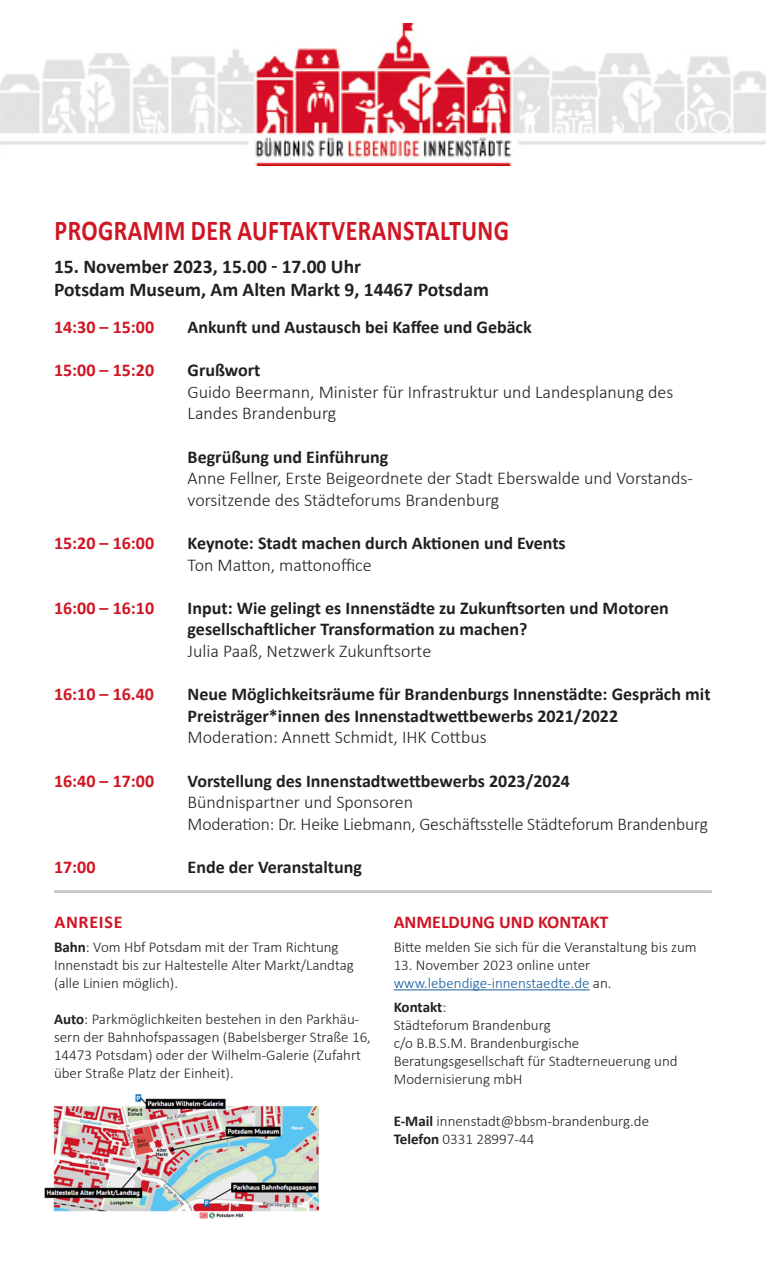
<style>
.page{position:relative;width:766px;height:1263px;background:#fff}
.page>*{position:absolute;margin:0;border:0;box-sizing:border-box;transform-origin:0 0}
.t1{font:700 28.8px "Calibri";letter-spacing:.02em;color:#cf1624;scale:.83 1}
.t2{font:700 19.5px/22.5px "Calibri";color:#231f20}
.t3{font:700 18px/21.6px "Calibri";color:#231f20}
.t4{font:300 18px/21.6px "Calibri";color:#231f20}
.t5{font:700 18px "Calibri";color:#cf1624}
.t6{font:700 18px "Calibri";letter-spacing:.04em;color:#cf1624}
.t7{font:300 15px/18px "Calibri";color:#231f20}
.t8{font:700 15px "Calibri";letter-spacing:-.01em;color:#231f20}
.s1{font-weight:700}
.s2{color:#175d9e}
.s3{font-weight:300}
</style>
<div class="page">
<img style="left:45px;top:1094px;width:273px;height:125px">
<hr style="left:393px;top:989px;width:196px;height:1px;background:#175d9e">
<hr style="left:54px;top:890px;width:657px;height:3px;background:#c7c8ca">
<img style="left:0;top:23px;width:765px;height:143px">
<p class="t1" style="left:54px;top:210px;width:549px">PROGRAMM DER AUFTAKTVERANSTALTUNG</p>
<p class="t2" style="left:54px;top:255px;width:436px">15. November 2023, 15.00 17.00 Uhr<br>Potsdam Museum, Am Alten Markt 9, 14467 Potsdam</p>
<p class="t5" style="left:54px;top:314px;width:102px">14:30 – 15:00</p>
<p class="t5" style="left:54px;top:357px;width:102px">15:00 – 15:20</p>
<p class="t3" style="left:187px;top:316px;width:345px">Ankunft und Austausch bei Kaffee und Gebäck</p>
<p class="t3" style="left:187px;top:359px;width:74px">Grußwort</p>
<p class="t4" style="left:187px;top:381px;width:487px">Guido Beermann, Minister für Infrastruktur und Landesplanung des<br>Landes Brandenburg</p>
<p class="t3" style="left:187px;top:445px;width:202px">Begrüßung und Einführung</p>
<p class="t4" style="left:187px;top:467px;width:506px">Anne Fellner, Erste Beigeordnete der Stadt Eberswalde und Vorstands&shy;vorsitzende des Städteforums Brandenburg</p>
<p class="t3" style="left:187px;top:532px;width:379px">Keynote: Stadt machen durch Aktionen und Events</p>
<p class="t4" style="left:187px;top:554px;width:186px">Ton Matton, mattonoffice</p>
<p class="t3" style="left:187px;top:597px;width:482px">Input: Wie gelingt es Innenstädte zu Zukunftsorten und Motoren</p>
<p class="t3" style="left:187px;top:618px;width:341px">gesellschaftlicher Transformation zu machen?</p>
<p class="t4" style="left:187px;top:640px;width:245px">Julia Paaß, Netzwerk Zukunftsorte</p>
<p class="t3" style="left:187px;top:683px;width:524px">Neue Möglichkeitsräume für Brandenburgs Innenstädte: Gespräch mit<br>Preisträger*innen des Innenstadtwettbewerbs 2021/2022</p>
<p class="t4" style="left:187px;top:726px;width:300px">Moderation: Annett Schmidt, IHK Cottbus</p>
<p class="t3" style="left:187px;top:769px;width:384px">Vorstellung des Innenstadtwettbewerbs 2023/2024</p>
<p class="t4" style="left:187px;top:791px;width:227px">Bündnispartner und Sponsoren</p>
<p class="t4" style="left:187px;top:813px;width:521px">Moderation: Dr. Heike Liebmann, Geschäftsstelle Städteforum Brandenburg</p>
<p class="t3" style="left:187px;top:856px;width:176px">Ende der Veranstaltung</p>
<p class="t5" style="left:54px;top:530px;width:102px">15:20 – 16:00</p>
<p class="t5" style="left:54px;top:595px;width:102px">16:00 – 16:10</p>
<p class="t5" style="left:54px;top:681px;width:101px">16:10 – 16.40</p>
<p class="t5" style="left:54px;top:768px;width:102px">16:40 – 17:00</p>
<p class="t5" style="left:54px;top:854px;width:43px">17:00</p>
<p class="t6" style="left:54px;top:909px;width:70px">ANREISE</p>
<p class="t7" style="left:54px;top:938px;width:301px"><span class="s1">Bahn</span>: Vom Hbf Potsdam mit der Tram Richtung<br>Innenstadt bis zur Haltestelle Alter Markt/Landtag (alle Linien möglich).</p>
<p class="t7" style="left:54px;top:1010px;width:318px"><span class="s1">Auto</span>: Parkmöglichkeiten bestehen in den Parkhäu&shy;sern der Bahnhofspassagen (Babelsberger Straße 16, 14473 Potsdam) oder der Wilhelm-Galerie (Zufahrt über Straße Platz der Einheit).</p>
<p class="t5" style="left:393px;top:909px;width:216px">ANMELDUNG UND KONTAKT</p>
<p class="t7" style="left:393px;top:938px;width:304px">Bitte melden Sie sich für die Veranstaltung bis zum</p>
<p class="t7" style="left:393px;top:956px;width:219px">13. November 2023 online unter <span class="s2">www.lebendige-innenstaedte.de</span> an.</p>
<p class="t8" style="left:393px;top:996px;width:54px">Kontakt<span class="s3">:</span></p>
<p class="t7" style="left:393px;top:1016px;width:158px">Städteforum Brandenburg</p>
<p class="t7" style="left:393px;top:1034px;width:187px">c/o B.B.S.M. Brandenburgische</p>
<p class="t7" style="left:393px;top:1052px;width:285px">Beratungsgesellschaft für Stadterneuerung und<br>Modernisierung mbH</p>
<p class="t7" style="left:393px;top:1112px;width:257px"><span class="s1">E-Mail</span> innenstadt@bbsm-brandenburg.de</p>
<p class="t7" style="left:393px;top:1130px;width:142px"><span class="s1">Telefon</span> 0331 28997-44</p>
</div>
